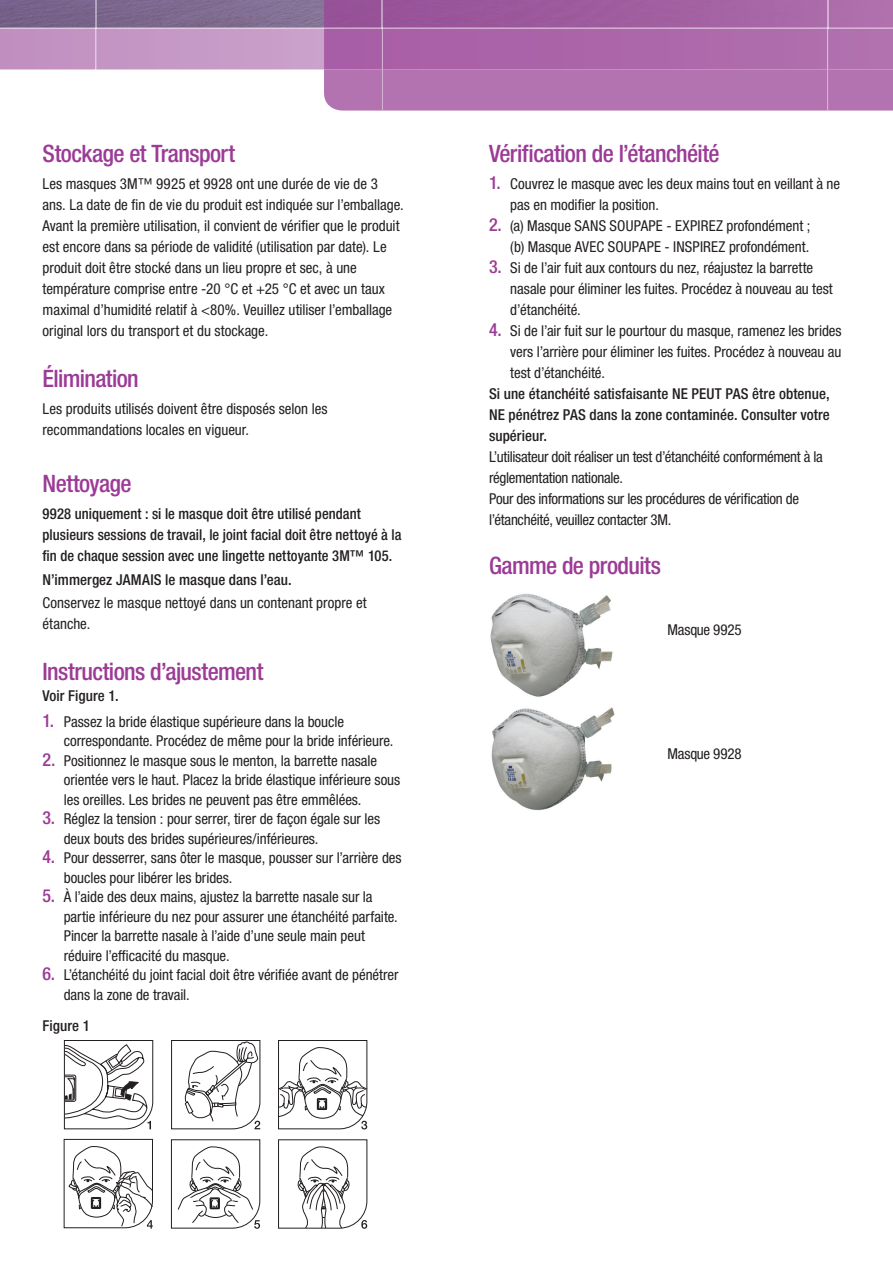
<style>
.page{position:relative;width:893px;height:1263px;background:#fff}
.page>*{position:absolute;margin:0;border:0;box-sizing:border-box;transform-origin:0 0}
.t1{font:500 condensed 24px "Helvetica Neue LTW1 G";letter-spacing:-.02em;color:#9c3b96}
.t2{font:condensed 15px/21px "Helvetica Neue LTW1 G";letter-spacing:-.005em;color:#231f20}
.t3{font:500 condensed 15px/21px "Helvetica Neue LTW1 G";color:#231f20}
.s1{font-weight:500;font-size:18px;color:#9c3b96}
</style>
<div class="page">
<div style="left:324px;top:73px;width:569px;height:38px;background:#b273b0"></div>
<hr style="left:382px;top:69px;width:1px;height:42px;background:#d3b2d3">
<hr style="left:827px;top:69px;width:1px;height:42px;background:#d3b2d4">
<svg style="left:0;top:0;width:893px;height:73px;background:#aa74ac"></svg>
<img style="left:490px;top:594px;width:123px;height:103px">
<img style="left:491px;top:707px;width:124px;height:104px">
<svg style="left:63px;top:1040px;width:304px;height:90px"></svg>
<svg style="left:64px;top:1139px;width:303px;height:90px"></svg>
<h1 class="t1" style="left:43px;top:145px;width:194px">Stockage et Transport</h1>
<p class="t2" style="left:43px;top:174px;width:363px">Les masques 3M™ 9925 et 9928 ont une durée de vie de 3 ans. La date de fin de vie du produit est indiquée sur l’emballage.<br>Avant la première utilisation, il convient de vérifier que le produit est encore dans sa période de validité (utilisation par date). Le produit doit être stocké dans un lieu propre et sec, à une température comprise entre -20 °C et +25 °C et avec un taux maximal d’humidité relatif à &lt;80%. Veuillez utiliser l’emballage original lors du transport et du stockage.</p>
<h1 class="t1" style="left:43px;top:370px;width:98px">Élimination</h1>
<p class="t2" style="left:43px;top:399px;width:287px">Les produits utilisés doivent être disposés selon les recommandations locales en vigueur.</p>
<h1 class="t1" style="left:43px;top:475px;width:90px">Nettoyage</h1>
<p class="t3" style="left:43px;top:504px;width:360px">9928 uniquement : si le masque doit être utilisé pendant plusieurs sessions de travail, le joint facial doit être nettoyé à la fin de chaque session avec une lingette nettoyante 3M™ 105.</p>
<p class="t3" style="left:43px;top:570px;width:251px">N’immergez JAMAIS le masque dans l’eau.</p>
<p class="t2" style="left:43px;top:594px;width:326px">Conservez le masque nettoyé dans un contenant propre et étanche.</p>
<h1 class="t1" style="left:43px;top:663px;width:222px">Instructions d’ajustement</h1>
<p class="t3" style="left:43px;top:687px;width:78px">Voir Figure 1.</p>
<p class="t2" style="left:64px;top:713px;width:331px;line-height:19.5px;text-indent:-21px"><span class="s1">1.</span> Passez la bride élastique supérieure dans la boucle correspondante. Procédez de même pour la bride inférieure.</p>
<p class="t2" style="left:64px;top:752px;width:338px;line-height:19.5px;text-indent:-21px"><span class="s1">2.</span> Positionnez le masque sous le menton, la barrette nasale orientée vers le haut. Placez la bride élastique inférieure sous les oreilles. Les brides ne peuvent pas être emmêlées.</p>
<p class="t2" style="left:64px;top:810px;width:318px;line-height:19.5px;text-indent:-21px"><span class="s1">3.</span> Réglez la tension : pour serrer, tirer de façon égale sur les deux bouts des brides supérieures/inférieures.</p>
<p class="t2" style="left:64px;top:849px;width:339px;line-height:19.5px;text-indent:-21px"><span class="s1">4.</span> Pour desserrer, sans ôter le masque, pousser sur l’arrière des boucles pour libérer les brides.</p>
<p class="t2" style="left:64px;top:888px;width:336px;line-height:19.5px;text-indent:-21px"><span class="s1">5.</span> À l’aide des deux mains, ajustez la barrette nasale sur la partie inférieure du nez pour assurer une étanchéité parfaite.<br>Pincer la barrette nasale à l’aide d’une seule main peut réduire l’efficacité du masque.</p>
<p class="t2" style="left:64px;top:966px;width:336px;line-height:19.5px;text-indent:-21px"><span class="s1">6.</span> L’étanchéité du joint facial doit être vérifiée avant de pénétrer dans la zone de travail.</p>
<p class="t3" style="left:43px;top:1017px;width:49px">Figure 1</p>
<h1 class="t1" style="left:489px;top:145px;width:232px">Vérification de l’étanchéité</h1>
<p class="t2" style="left:510px;top:174px;width:331px;text-indent:-21px"><span class="s1">1.</span> Couvrez le masque avec les deux mains tout en veillant à ne pas en modifier la position.</p>
<p class="t2" style="left:489px;top:216px;width:323px;text-align:right"><span class="s1">2.</span> (a) Masque SANS SOUPAPE - EXPIREZ profondément ; (b) Masque AVEC SOUPAPE - INSPIREZ profondément.</p>
<p class="t2" style="left:510px;top:258px;width:324px;text-indent:-21px"><span class="s1">3.</span> Si de l’air fuit aux contours du nez, réajustez la barrette nasale pour éliminer les fuites. Procédez à nouveau au test d’étanchéité.</p>
<p class="t2" style="left:510px;top:321px;width:333px;text-align:justify;text-indent:-21px"><span class="s1">4.</span> Si de l’air fuit sur le pourtour du masque, ramenez les brides vers l’arrière pour éliminer les fuites. Procédez à nouveau au test d’étanchéité.</p>
<p class="t3" style="left:489px;top:384px;width:342px;text-align:justify">Si une étanchéité satisfaisante NE PEUT PAS être obtenue, NE pénétrez PAS dans la zone contaminée. Consulter votre supérieur.</p>
<p class="t2" style="left:489px;top:447px;width:335px">L’utilisateur doit réaliser un test d’étanchéité conformément à la réglementation nationale.<br>Pour des informations sur les procédures de vérification de l’étanchéité, veuillez contacter 3M.</p>
<h1 class="t1" style="left:489px;top:557px;width:173px">Gamme de produits</h1>
<p class="t2" style="left:668px;top:621px;width:76px">Masque 9925</p>
<p class="t2" style="left:668px;top:744px;width:76px">Masque 9928</p>
</div>
